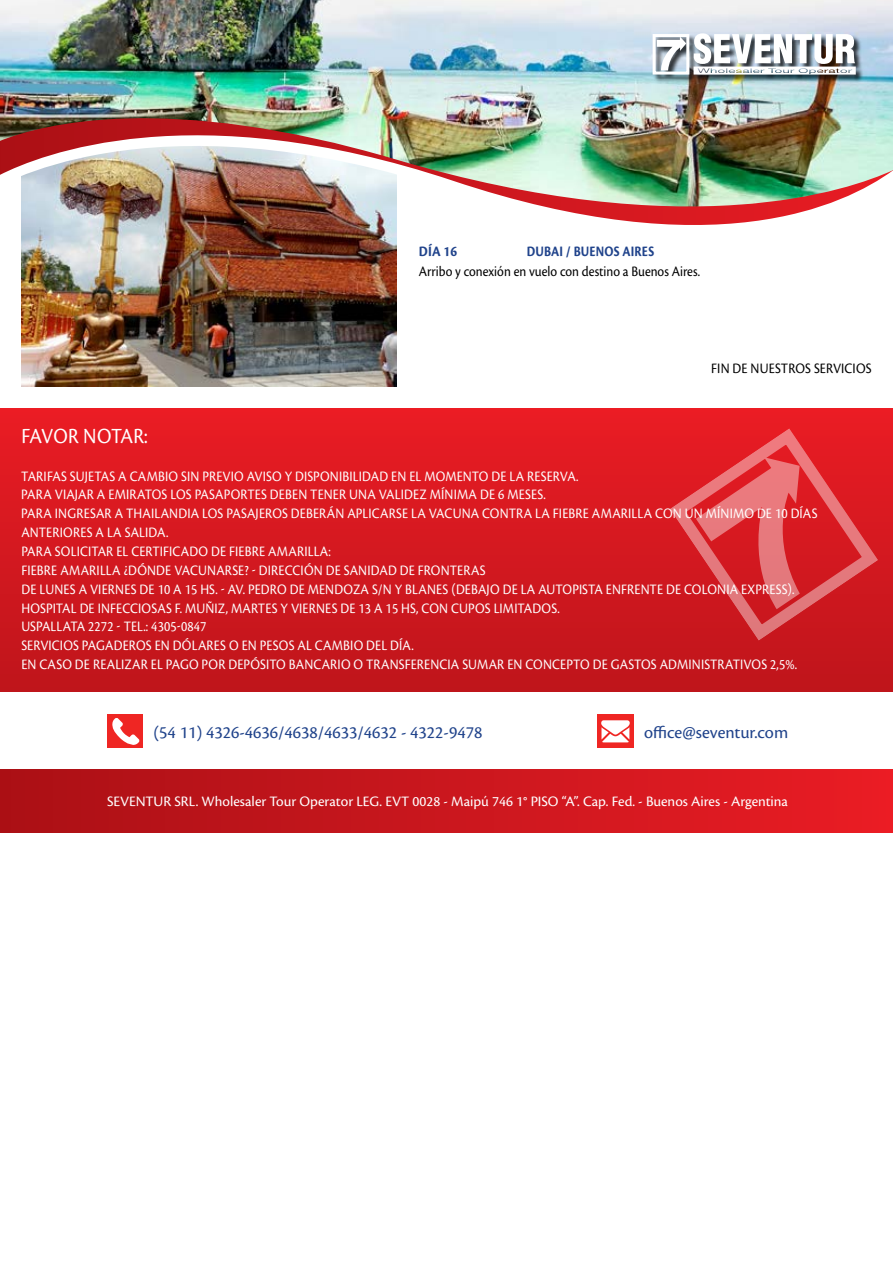
<style>
.page{position:relative;width:893px;height:1263px;background:#fff}
.page>*{position:absolute;margin:0;border:0;box-sizing:border-box;transform-origin:0 0}
.t1{font:22.5px "Cronos Pro";color:#fff;scale:.9 1}
.t2{font:18px "Cronos Pro";color:#20438b}
.t3{font:15px/18.9px "Cronos Pro";letter-spacing:.01em;color:#fff;scale:.9 1}
.t4{font:15px "Cronos Pro";letter-spacing:.01em;color:#fff}
.t5{font:15px "Cronos Pro";letter-spacing:.01em;color:#000;scale:.89 1}
.t6{font:15px "Cronos Pro";letter-spacing:.01em;color:#000;scale:.9 1}
.t7{font:700 15px "Cronos Pro";letter-spacing:.01em;color:#20438b;scale:.85 1}
.t8{font:700 15px "Cronos Pro";letter-spacing:.01em;color:#20438b;scale:.9 1}
</style>
<div class="page">
<img style="left:21px;top:307px;width:376px;height:80px">
<img style="left:21px;top:267px;width:376px;height:40px">
<img style="left:21px;top:208px;width:794px;height:59px">
<img style="left:0;top:0;width:893px;height:208px">
<div style="left:653px;top:34px;width:211px;height:49px;background:#000;opacity:.77"></div>
<div style="left:653px;top:34px;width:36px;height:41px;border:3px solid #fff"></div>
<svg style="left:657px;top:37px;width:29px;height:33px"></svg>
<svg style="left:694px;top:33px;width:162px;height:42px"></svg>
<div style="left:0;top:408px;width:893px;height:283px;background:linear-gradient(to bottom,#ea1c24,#bf151b)"></div>
<svg style="left:669px;top:239px;width:209px;height:402px"></svg>
<div style="left:0;top:770px;width:893px;height:62px;background:linear-gradient(to right,#ab1016,#ea1d25)"></div>
<div style="left:597px;top:714px;width:37px;height:34px;background:#ef2623"></div>
<svg style="left:601px;top:720px;width:29px;height:22px"></svg>
<div style="left:107px;top:714px;width:36px;height:34px;background:#ef2623"></div>
<svg style="left:112px;top:718px;width:28px;height:27px"></svg>
<p class="t8" style="left:419px;top:243px;width:44px">DÍA 16</p>
<p class="t7" style="left:527px;top:243px;width:151px">DUBAI / BUENOS AIRES</p>
<p class="t5" style="left:419px;top:262px;width:317px">ARRIBO Y CONEXIÓN EN VUELO CON DESTINO A BUENOS AIRES.</p>
<p class="t6" style="left:711px;top:360px;width:180px">FIN DE NUESTROS SERVICIOS</p>
<h1 class="t1" style="left:21px;top:423px;width:24px">FAVOR</h1>
<h1 class="t1" style="left:83px;top:423px;width:15px">NOTAR</h1>
<h1 class="t1" style="left:144px;top:423px;width:5px">:</h1>
<p class="t3" style="left:21px;top:466px;width:886px">TARIFAS SUJETAS A CAMBIO SIN PREVIO AVISO Y DISPONIBILIDAD EN EL MOMENTO DE LA RESERVA.<br>PARA VIAJAR A EM IRATOS LOS PASAPORTES DEBEN TENER UNA VALIDEZ MÍNIMA DE 6 MESES.<br>PARA INGRESAR A THAILANDIA LOS PASAJEROS DEBERÁN APLICARSE LA VACUNA CONTRA LA FIEBRE AMARILLA CON UN MÍNIMO DE 10 DÍAS ANTERIORES A LA SALIDA.<br>PARA SOLICITAR EL CERTIFICADO DE FIEBRE AMARILLA:<br>FIEBRE</p>
<p class="t3" style="left:60px;top:561px;width:31px">AMARILLA</p>
<p class="t3" style="left:124px;top:561px;width:159px">¿DÓNDE VACUNARSE? - DIRECCIÓN</p>
<p class="t3" style="left:21px;top:561px;width:863px;text-indent:304px">DE SANIDAD DE FRONTERAS<br>DE LUNES A VIERNES DE 10 A 15 HS. - AV. PEDRO DE MENDOZA S/N Y BLANES (DEBAJO DE LA AUTOPISTA ENFRENTE DE COLONIA EXPRESS).<br>HOSPITAL DE INFECCIOSAS F. MUÑIZ, MARTES Y VIERNES DE 13 A 15 HS, CON CUPOS LIMITADOS.<br>USPALLATA 2272 - TEL.: 4305-0847<br>SERVICIOS PAGADEROS EN DÓLARES O EN PESOS AL CAMBIO DEL DÍA.<br>EN CASO DE REALIZAR EL PAGO POR DEPÓSITO BANCARIO O TRANSFERENCIA SUMAR EN CONCEPTO DE GASTOS ADMINISTRATIVOS 2,5%.</p>
<p class="t2" style="left:153px;top:722px;width:331px">(54 11) 4326-4636/4638/4633/4632 - 4322-9478</p>
<p class="t2" style="left:644px;top:722px;width:146px">OFFICE@SEVENTUR.COM</p>
<p class="t4" style="left:107px;top:793px;width:9px">SEVENTUR</p>
<p class="t4" style="left:175px;top:793px;width:220px">SRL. WHOLESALER TOUR OPERATOR LEG. EVT</p>
<p class="t4" style="left:412px;top:793px;width:126px">0028 - MAIPÚ 746 1° PISO</p>
<p class="t4" style="left:562px;top:793px;width:228px">“A”. CAP. FED. - BUENOS AIRES - ARGENTINA</p>
</div>
